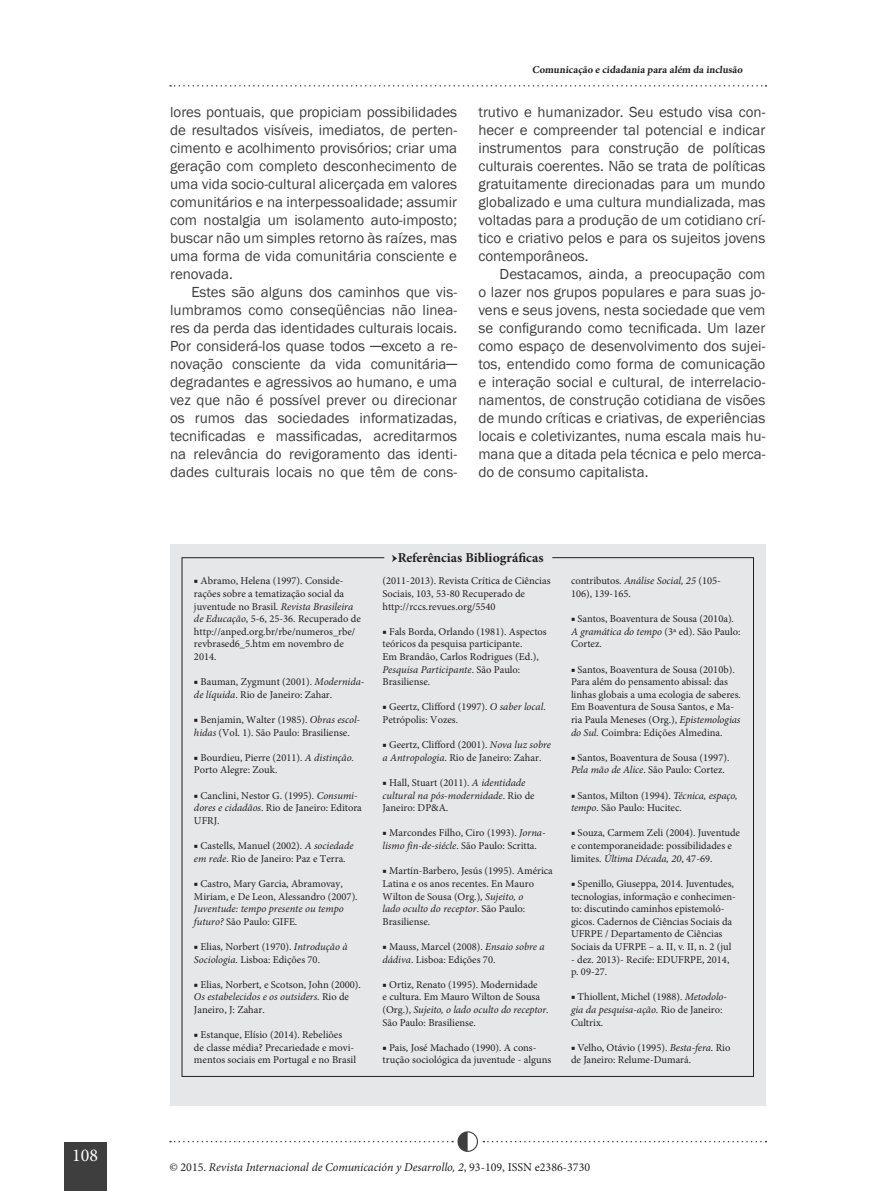
<style>
.page{position:relative;width:893px;height:1191px;background:#fff}
.page>*{position:absolute;margin:0;border:0;box-sizing:border-box;transform-origin:0 0}
.t1{font:18px "Minion Pro";color:#fff}
.t2{font:15px/18px "Franklin Gothic";color:#3e3e3f;text-align:justify}
.t3{font:700 13.5px "Minion Pro";color:#231f20}
.t4{font:italic 12px "Minion Pro";letter-spacing:-.005em;color:#231f20}
.t5{font:10.5px/12.6px "Minion Pro";color:#231f20}
.t6{font:italic 10.5px/12.6px "Minion Pro";color:#231f20}
.t7{font:700 10.5px "Minion Pro";color:#231f20}
.s1{font-style:italic}
.s2{font-style:normal}
.s3{font-weight:400}
</style>
<div class="page">
<div style="left:64px;top:1142px;width:42px;height:49px;background:#3e3e3f"></div>
<div style="left:457px;top:1131px;width:21px;height:20px;border:1px solid #3e3e3f;border-radius:50%"></div>
<svg style="left:170px;top:1131px;width:298px;height:20px"></svg>
<svg style="left:170px;top:85px;width:596px;height:2px"></svg>
<svg style="left:483px;top:1140px;width:283px;height:2px"></svg>
<div style="left:170px;top:544px;width:595px;height:562px;background:#e6e7e9"></div>
<svg style="left:182px;top:557px;width:572px;height:519px"></svg>
<h1 class="t1" style="left:72px;top:1143px;width:27px">108</h1>
<p class="t2" style="left:170px;top:103px;width:289px">lores pontuais, que propiciam possibilidades de resultados visíveis, imediatos, de perten&shy;cimento e acolhimento provisórios; criar uma geração com completo desconhecimento de uma vida socio-cultural alicerçada em valores comunitários e na interpessoalidade; assumir com nostalgia um isolamento auto-imposto; buscar não um simples retorno às raízes, mas uma forma de vida comunitária consciente e renovada.</p>
<p class="t2" style="left:170px;top:283px;width:289px;text-indent:21px">Estes são alguns dos caminhos que vis&shy;lumbramos como conseqüências não linea&shy;res da perda das identidades culturais locais.<br>Por considerá-los quase todos ─exceto a re&shy;novação consciente da vida comunitária─ degradantes e agressivos ao humano, e uma vez que não é possível prever ou direcionar os rumos das sociedades informatizadas, tecnificadas e massificadas, acreditarmos na relevância do revigoramento das identi&shy;dades culturais locais no que têm de cons-</p>
<p class="t7" style="left:532px;top:63px;width:214px">Comunicação e cidadania para além da inclusão</p>
<p class="t2" style="left:478px;top:103px;width:289px">trutivo e humanizador. Seu estudo visa con&shy;hecer e compreender tal potencial e indicar instrumentos para construção de políticas culturais coerentes. Não se trata de políticas gratuitamente direcionadas para um mundo globalizado e uma cultura mundializada, mas voltadas para a produção de um cotidiano crí&shy;tico e criativo pelos e para os sujeitos jovens contemporâneos.</p>
<p class="t2" style="left:478px;top:265px;width:289px;text-indent:21px">Destacamos, ainda, a preocupação com o lazer nos grupos populares e para suas jo&shy;vens e seus jovens, nesta sociedade que vem se configurando como tecnificada. Um lazer como espaço de desenvolvimento dos sujei&shy;tos, entendido como forma de comunicação e interação social e cultural, de interrelacio&shy;namentos, de construção cotidiana de visões de mundo críticas e criativas, de experiências locais e coletivizantes, numa escala mais hu&shy;mana que a ditada pela técnica e pelo merca&shy;do de consumo capitalista.</p>
<p class="t5" style="left:194px;top:575px;width:168px">■ Abramo, Helena (1997). Conside&shy;rações sobre a tematização social da juventude no Brasil. <span class="s1">Revista Brasileira de Educação</span>, 5-6, 25-36. Recuperado de http://anped.org.br/rbe/numeros_rbe/ revbrased6_5.htm em novembro de 2014.</p>
<p class="t5" style="left:194px;top:675px;width:172px">■ Bauman, Zygmunt (2001). <span class="s1">Modernida&shy;de líquida</span>. Rio de Janeiro: Zahar.</p>
<p class="t5" style="left:194px;top:713px;width:168px">■ Benjamin, Walter (1985). <span class="s1">Obras escol&shy;hidas</span> (Vol. 1). São Paulo: Brasiliense.</p>
<p class="t5" style="left:194px;top:751px;width:162px">■ Bourdieu, Pierre (2011). <span class="s1">A distinção.<br></span>Porto Alegre: Zouk.</p>
<p class="t5" style="left:194px;top:789px;width:169px">■ Canclini, Nestor G. (1995). <span class="s1">Consumi&shy;dores e cidadãos</span>. Rio de Janeiro: Editora<br>UFRJ.</p>
<p class="t5" style="left:194px;top:839px;width:161px">■ Castells, Manuel (2002). <span class="s1">A sociedade em rede</span>. Rio de Janeiro: Paz e Terra.</p>
<p class="t5" style="left:194px;top:877px;width:165px">■ Castro, Mary Garcia, Abramovay,<br>Miriam, e De Leon, Alessandro (2007).</p>
<p class="t6" style="left:194px;top:902px;width:151px">Juventude: tempo presente ou tempo futuro? <span class="s2">São Paulo: GIFE.</span></p>
<p class="t5" style="left:194px;top:940px;width:155px">■ Elias, Norbert (1970). <span class="s1">Introdução à<br>Sociologia</span>. Lisboa: Edições 70.</p>
<p class="t5" style="left:194px;top:978px;width:168px">■ Elias, Norbert, e Scotson, John (2000).<br><span class="s1">Os estabelecidos e os outsiders</span>. Rio de<br>Janeiro, J: Zahar.</p>
<p class="t5" style="left:194px;top:1028px;width:164px">■ Estanque, Elísio (2014). Rebeliões<br>de classe média? Precariedade e movi&shy;mentos sociais em Portugal e no Brasil</p>
<p class="t3" style="left:392px;top:548px;width:153px"><span class="s3">→</span>Referências Bibliográficas</p>
<p class="t5" style="left:382px;top:575px;width:170px">(2011‑2013). Revista Crítica de Ciências<br>Sociais, 103, 53-80 Recuperado de http://rccs.revues.org/5540</p>
<p class="t5" style="left:382px;top:625px;width:166px">■ Fals Borda, Orlando (1981). Aspectos teóricos da pesquisa participante.<br>Em Brandão, Carlos Rodrigues (Ed.),<br><span class="s1">Pesquisa Participante</span>. São Paulo:<br>Brasiliense.</p>
<p class="t5" style="left:382px;top:701px;width:165px">■ Geertz, Clifford (1997). <span class="s1">O saber local</span>.<br>Petrópolis: Vozes.</p>
<p class="t5" style="left:382px;top:738px;width:170px">■ Geertz, Clifford (2001). <span class="s1">Nova luz sobre a Antropologia</span>. Rio de Janeiro: Zahar.</p>
<p class="t5" style="left:382px;top:776px;width:154px">■ Hall, Stuart (2011). <span class="s1">A identidade cultural na pós-modernidade</span>. Rio de<br>Janeiro: DP&amp;A.</p>
<p class="t5" style="left:382px;top:827px;width:165px">■ Marcondes Filho, Ciro (1993). <span class="s1">Jorna&shy;lismo fin-de-siécle</span>. São Paulo: Scritta.</p>
<p class="t5" style="left:382px;top:864px;width:172px">■ Martín-Barbero, Jesús (1995). América<br>Latina e os anos recentes. En Mauro<br>Wilton de Sousa (Org.), <span class="s1">Sujeito, o<br>lado oculto do receptor</span>. São Paulo:<br>Brasiliense.</p>
<p class="t5" style="left:382px;top:940px;width:164px">■ Mauss, Marcel (2008). <span class="s1">Ensaio sobre a dádiva</span>. Lisboa: Edições 70.</p>
<p class="t5" style="left:382px;top:978px;width:168px">■ Ortiz, Renato (1995). Modernidade<br>e cultura. Em Mauro Wilton de Sousa (Org.), <span class="s1">Sujeito, o lado oculto do receptor</span>.<br>São Paulo: Brasiliense.</p>
<p class="t5" style="left:382px;top:1041px;width:170px">■ Pais, José Machado (1990). A cons&shy;trução sociológica da juventude - alguns</p>
<p class="t5" style="left:571px;top:575px;width:151px">contributos. <span class="s1">Análise Social, 25</span> (105-<br>106), 139-165.</p>
<p class="t5" style="left:571px;top:612px;width:171px">■ Santos, Boaventura de Sousa (2010a).<br><span class="s1">A gramática do tempo</span> (3ª ed). São Paulo:<br>Cortez.</p>
<p class="t5" style="left:571px;top:663px;width:171px">■ Santos, Boaventura de Sousa (2010b).<br>Para além do pensamento abissal: das linhas globais a uma ecologia de saberes.<br>Em Boaventura de Sousa Santos, e Ma&shy;ria Paula Meneses (Org.), <span class="s1">Epistemologias do Sul.</span> Coimbra: Edições Almedina.</p>
<p class="t5" style="left:571px;top:751px;width:160px">■ Santos, Boaventura de Sousa (1997).<br><span class="s1">Pela mão de Alice</span>. São Paulo: Cortez.</p>
<p class="t5" style="left:571px;top:789px;width:168px">■ Santos, Milton (1994). <span class="s1">Técnica, espaço, tempo</span>. São Paulo: Hucitec.</p>
<p class="t5" style="left:571px;top:827px;width:170px">■ Souza, Carmem Zeli (2004). Juventude e contemporaneidade: possibilidades e limites. <span class="s1">Última Década, 20</span>, 47-69.</p>
<p class="t5" style="left:571px;top:877px;width:166px">■ Spenillo, Giuseppa, 2014. Juventudes, tecnologias, informação e conhecimen&shy;to: discutindo caminhos epistemoló&shy;gicos. Cadernos de Ciências Sociais da UFRPE / Departamento de Ciências Sociais da UFRPE – a. II, v. II, n. 2 (jul</p>
<p class="t5" style="left:571px;top:953px;width:160px">- dez. 2013)- Recife: EDUFRPE, 2014, p. 09-27.</p>
<p class="t5" style="left:571px;top:990px;width:158px">■ Thiollent, Michel (1988). <span class="s1">Metodolo&shy;gia da pesquisa-ação</span>. Rio de Janeiro:<br>Cultrix.</p>
<p class="t5" style="left:571px;top:1041px;width:161px">■ Velho, Otávio (1995). <span class="s1">Besta-fera</span>. Rio de Janeiro: Relume-Dumará.</p>
<p class="t4" style="left:169px;top:1159px;width:422px"><span class="s2">© 2015.</span> Revista Internacional de Comunicación y Desarrollo, 2<span class="s2">, 93-109, ISSN e2386-3730</span></p>
</div>
